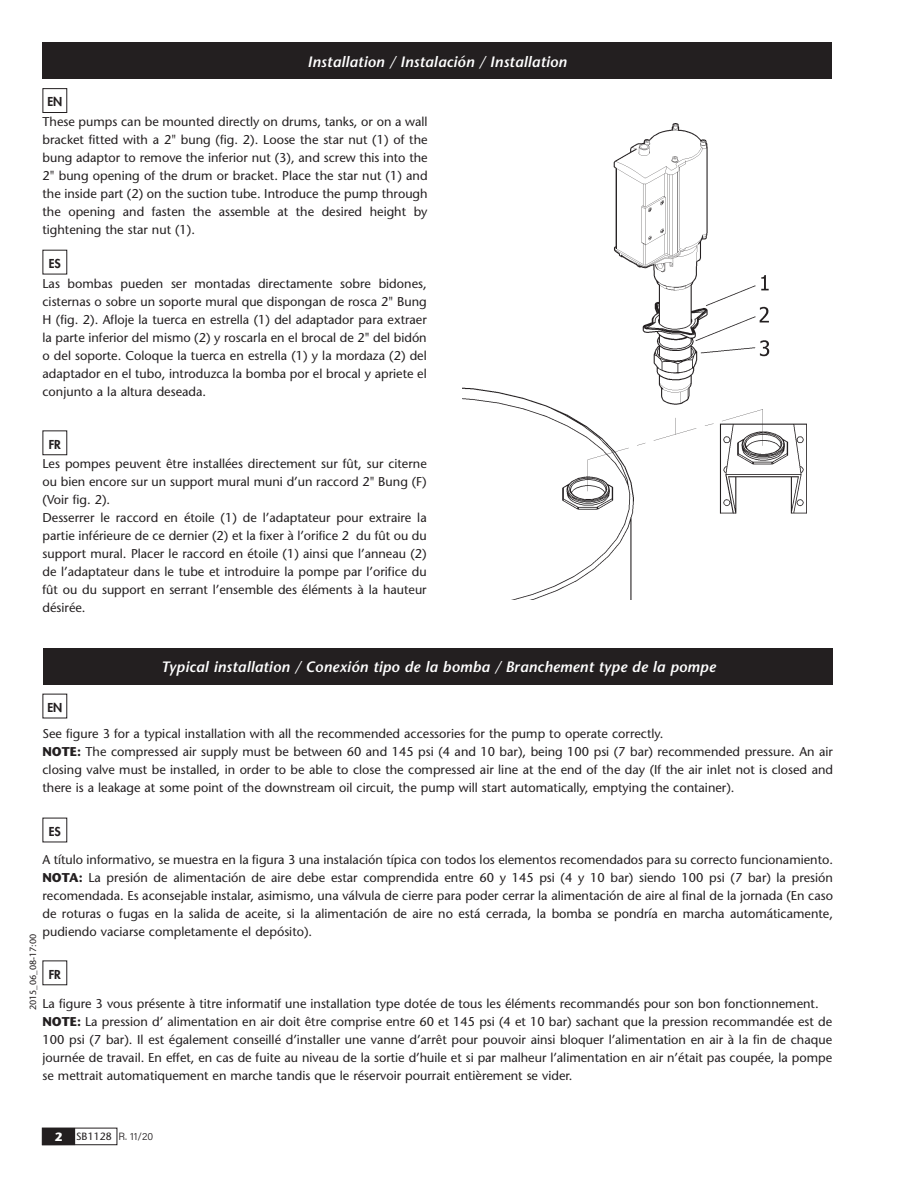
<style>
.page{position:relative;width:918px;height:1188px;background:#fff}
.page>*{position:absolute;margin:0;border:0;box-sizing:border-box;transform-origin:0 0}
.t1{font:italic 600 15px "Stone Sans";letter-spacing:.01em;color:#fff}
.t2{font:12.75px/18px "Stone Sans";color:#231f20;text-align:justify}
.t3{font:800 12px "Futura";color:#231f20}
.t4{font:300 10.5px "Acumin Pro";color:#231f20}
.t5{font:9px "Stone Sans";color:#231f20}
.s1{font-weight:700}
.s2{font-family:"Stone Sans";font-weight:700;font-size:12px;color:#fff}
.s3{font-family:"Stone Sans";font-weight:400}
</style>
<div class="page">
<div style="left:42px;top:1128px;width:33px;height:17px;background:#231f20"></div>
<div style="left:42px;top:1128px;width:75px;height:17px;border:1px solid #231f20"></div>
<div style="left:43px;top:43px;width:789px;height:36px;background:#231f20"></div>
<div style="left:43px;top:88px;width:24px;height:25px;border:1px solid #231f20"></div>
<img style="left:463px;top:124px;width:344px;height:476px">
<div style="left:44px;top:648px;width:789px;height:36px;background:#231f20"></div>
<p class="t3" style="left:47px;top:94px;width:16px">EN</p>
<p class="t1" style="left:308px;top:52px;width:261px">Installation / Instalación / Installation</p>
<p class="t2" style="left:43px;top:113px;width:387px">These pumps can be mounted directly on drums, tanks, or on a wall bracket fitted with a 2" bung (fig. 2). Loose the star nut (1) of the bung adaptor to remove the inferior nut (3), and screw this into the 2" bung opening of the drum or bracket. Place the star nut (1) and the inside part (2) on the suction tube. Introduce the pump through the opening and fasten the assemble at the desired height by tightening the star nut (1).</p>
<p class="t3" style="left:49px;top:255px;width:14px">ES</p>
<p class="t2" style="left:43px;top:275px;width:386px">Las bombas pueden ser montadas directamente sobre bidones, cisternas o sobre un soporte mural que dispongan de rosca 2" Bung H (fig. 2). Afloje la tuerca en estrella (1) del adaptador para extraer la parte inferior del mismo (2) y roscarla en el brocal de 2" del bidón o del soporte. Coloque la tuerca en estrella (1) y la mordaza (2) del adaptador en el tubo, introduzca la bomba por el brocal y apriete el conjunto a la altura deseada.</p>
<p class="t3" style="left:49px;top:436px;width:14px">FR</p>
<p class="t2" style="left:43px;top:455px;width:386px;text-align:left">Les pompes peuvent être installées directement sur fût, sur citerne ou bien encore sur un support mural muni d’un raccord 2" Bung (F) (Voir fig. 2).<br>Desserrer le raccord en étoile (1) de l’adaptateur pour extraire la partie inférieure de ce dernier (2) et la fixer à l’orifice 2 du fût ou du support mural. Placer le raccord en étoile (1) ainsi que l’anneau (2) de l’adaptateur dans le tube et introduire la pompe par l’orifice du fût ou du support en serrant l’ensemble des éléments à la hauteur désirée.</p>
<p class="t3" style="left:47px;top:699px;width:16px">EN</p>
<p class="t1" style="left:161px;top:658px;width:556px">Typical installation / Conexión tipo de la bomba / Branchement type de la pompe</p>
<p class="t2" style="left:43px;top:725px;width:792px;text-align:left">See figure 3 for a typical installation with all the recommended accessories for the pump to operate correctly.<br><span class="s1">NOTE:</span> The compressed air supply must be between 60 and 145 psi (4 and 10 bar), being 100 psi (7 bar) recommended pressure. An air closing valve must be installed, in order to be able to close the compressed air line at the end of the day (If the air inlet not is closed and there is a leakage at some point of the downstream oil circuit, the pump will start automatically, emptying the container).</p>
<p class="t3" style="left:49px;top:823px;width:14px">ES</p>
<p class="t2" style="left:43px;top:851px;width:792px">A título informativo, se muestra en la figura 3 una instalación típica con todos los elementos recomendados para su correcto funcionamiento.<br><span class="s1">NOTA:</span> La presión de alimentación de aire debe estar comprendida entre 60 y 145 psi (4 y 10 bar) siendo 100 psi (7 bar) la presión recomendada. Es aconsejable instalar, asimismo, una válvula de cierre para poder cerrar la alimentación de aire al final de la jornada (En caso de roturas o fugas en la salida de aceite, si la alimentación de aire no está cerrada, la bomba se pondría en marcha automáticamente, pudiendo vaciarse completamente el depósito).</p>
<p class="t5" style="left:28px;top:1010px;width:78px;rotate:-90deg">2015_06_08-17:00</p>
<p class="t3" style="left:49px;top:966px;width:14px">FR</p>
<p class="t2" style="left:43px;top:995px;width:791px;text-align:left">La figure 3 vous présente à titre informatif une installation type dotée de tous les éléments recommandés pour son bon fonctionnement.<br><span class="s1">NOTE:</span> La pression d’ alimentation en air doit être comprise entre 60 et 145 psi (4 et 10 bar) sachant que la pression recommandée est de 100 psi (7 bar). Il est également conseillé d’installer une vanne d’arrêt pour pouvoir ainsi bloquer l’alimentation en air à la fin de chaque journée de travail. En effet, en cas de fuite au niveau de la sortie d’huile et si par malheur l’alimentation en air n’était pas coupée, la pompe se mettrait automatiquement en marche tandis que le réservoir pourrait entièrement se vider.</p>
<p class="t4" style="left:55px;top:1129px;width:100px"><span class="s2">2</span> <span class="s3">SB1128</span> R. 11/20</p>
</div>
